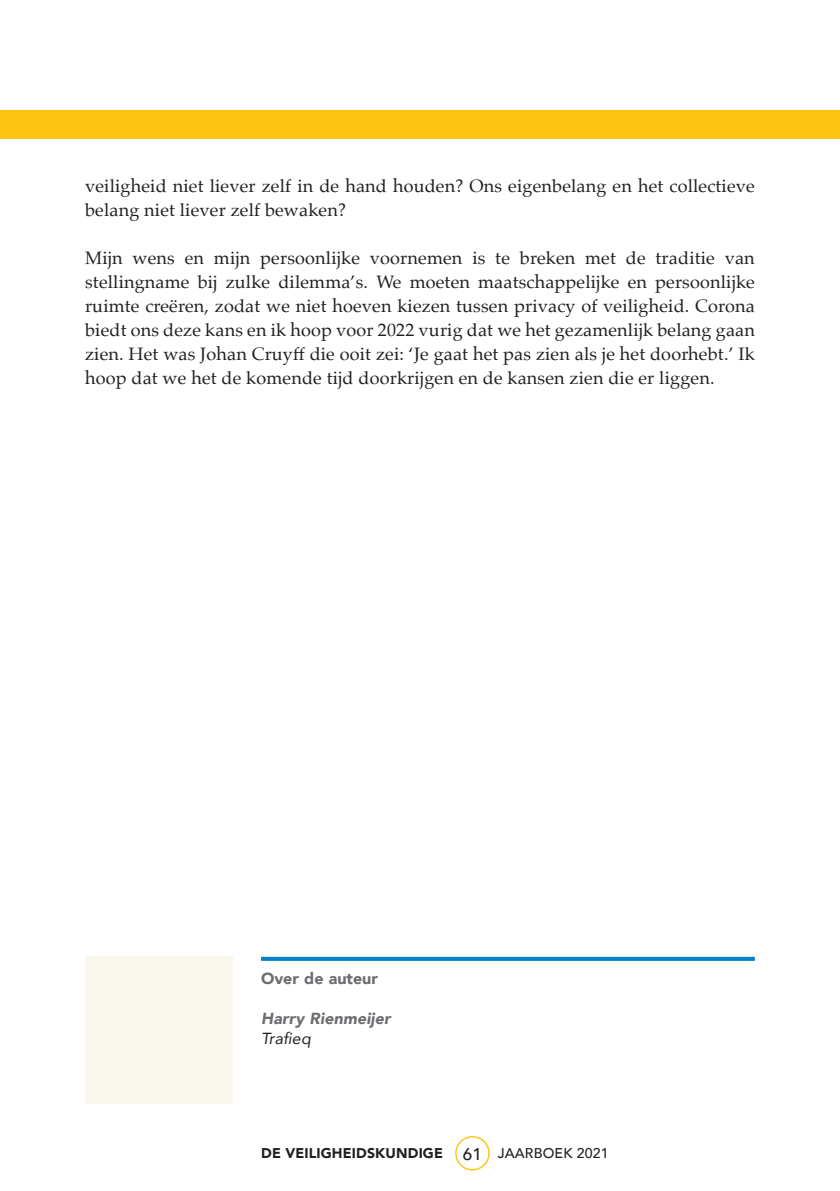
<style>
.page{position:relative;width:840px;height:1191px;background:#fff}
.page>*{position:absolute;margin:0;border:0;box-sizing:border-box;transform-origin:0 0}
.Plat{font:18px/24px "Palatino";letter-spacing:.01em;color:#231f20}
.Bijschrift{font:italic 900 16px "Avenir";letter-spacing:.01em;color:#6c6d70}
.kop_auteurinfo_TvE{font:900 16px "Avenir";color:#6c6d70}
.Bijschrift-2{font:italic 16px "Avenir";letter-spacing:.01em;color:#231f20}
.t1{font:900 14px "Avenir";letter-spacing:.01em;color:#231f20}
.s1{font-weight:500;font-size:17px}
.s2{font-weight:500}
</style>
<div class="page">
<div style="left:0;top:110px;width:839px;height:28px;background:#fec210"></div>
<div style="left:455px;top:1136px;width:34px;height:34px;border:1px solid #fec210;border-radius:50%"></div>
<svg style="left:261px;top:957px;width:493px;height:4px;background:#0886c9"></svg>
<div style="left:85px;top:956px;width:147px;height:148px;background:#f9f7eb"></div>
<p class="Plat" style="left:85px;top:174px;width:670px">veiligheid niet liever zelf in de hand houden? Ons eigenbelang en het collectieve belang niet liever zelf bewaken?</p>
<p class="Plat" style="left:85px;top:246px;width:671px;text-align:justify">Mijn wens en mijn persoonlijke voornemen is te breken met de traditie van stellingname bij zulke dilemma’s. We moeten maatschappelijke en persoonlijke ruimte creëren, zodat we niet hoeven kiezen tussen privacy of veiligheid. Corona biedt ons deze kans en ik hoop voor 2022 vurig dat we het gezamenlijk belang gaan zien. Het was Johan Cruyff die ooit zei: ‘Je gaat het pas zien als je het doorhebt.’ Ik hoop dat we het de komende tijd doorkrijgen en de kansen zien die er liggen.</p>
<p class="kop_auteurinfo_TvE" style="left:261px;top:964px;width:118px">Over de auteur</p>
<p class="Bijschrift" style="left:261px;top:1004px;width:131px">Harry Rienmeijer</p>
<p class="Bijschrift-2" style="left:261px;top:1028px;width:51px">Trafieq</p>
<p class="t1" style="left:261px;top:1141px;width:348px">DE VEILIGHEIDSKUNDIGE <span class="s1">61</span> <span class="s2">JAARBOEK 2021</span></p>
</div>
